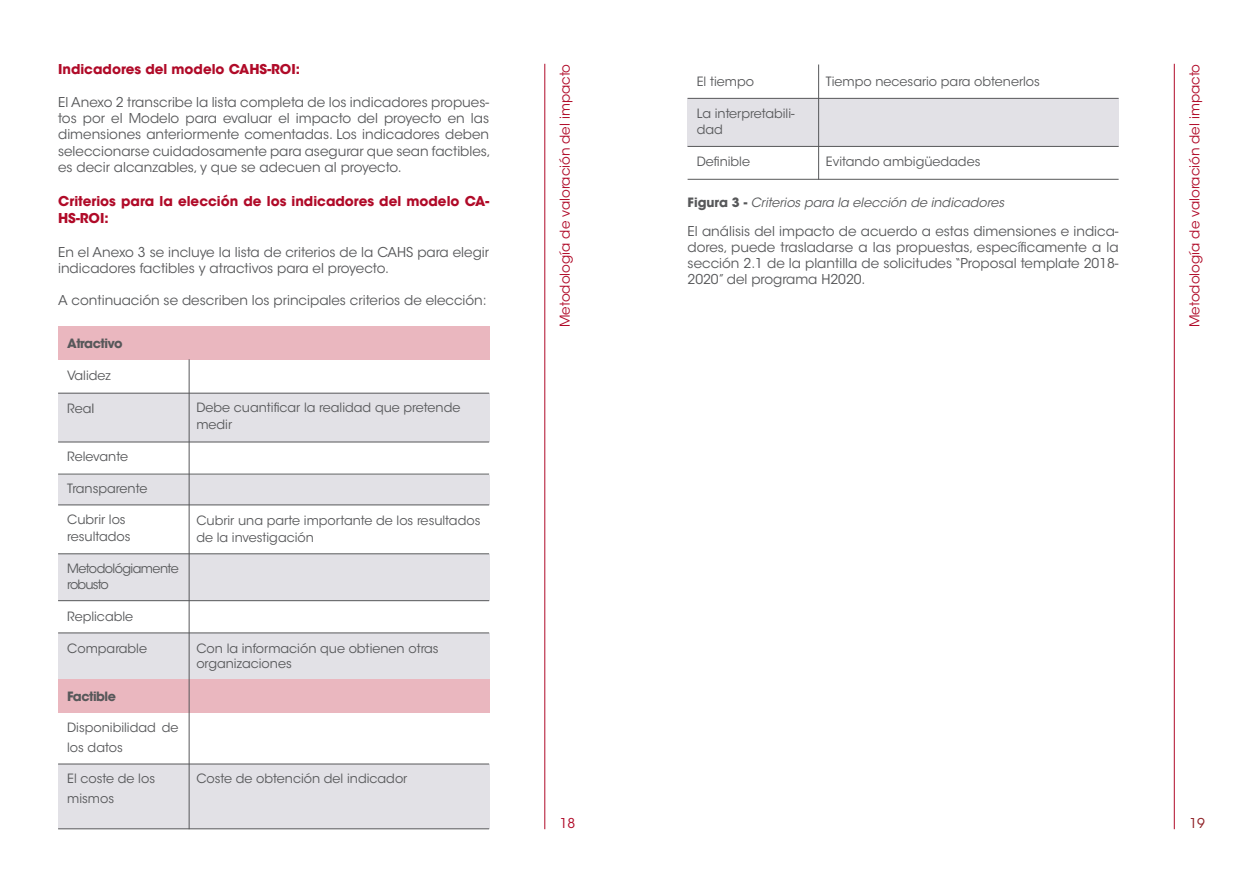
<style>
.page{position:relative;width:1259px;height:893px;background:#fff}
.page>*{position:absolute;margin:0;border:0;box-sizing:border-box;transform-origin:0 0}
.t1{font:13.5px/16.2px "ITC Avant Garde Std";color:#57585a;text-align:justify}
.t2{font:700 13.5px/17.2px "ITC Avant Garde Std";color:#b00a28}
.t3{font:13.5px "ITC Avant Garde Std";color:#b00a28}
.t4{font:13.5px "ITC Avant Garde Std";color:#8e1f24}
.t5{font:12.75px/16.2px "ITC Avant Garde Std";color:#57585a}
.t6{font:italic 12.75px "ITC Avant Garde Std";color:#57585a}
.t7{font:12.75px/16.2px "ITC Avant Garde Std";letter-spacing:-.045em;color:#57585a}
.t8{font:700 12.75px "ITC Avant Garde Std";letter-spacing:-.04em;color:#57585a}
.s1{font-weight:700;font-style:normal}
</style>
<div class="page">
<hr style="left:544px;top:64px;width:1px;height:765px;background:#b00a28">
<hr style="left:1174px;top:64px;width:1px;height:765px;background:#b00a28">
<div style="left:58px;top:554px;width:431px;height:46px;background:#e2e1e6"></div>
<div style="left:58px;top:633px;width:431px;height:46px;background:#e2e1e6"></div>
<div style="left:58px;top:764px;width:431px;height:65px;background:#e2e1e6"></div>
<div style="left:58px;top:394px;width:431px;height:48px;background:#e2e1e6"></div>
<div style="left:58px;top:475px;width:431px;height:29px;background:#e2e1e6"></div>
<div style="left:58px;top:326px;width:431px;height:33px;background:#eab7bf"></div>
<div style="left:58px;top:679px;width:431px;height:33px;background:#eab7bf"></div>
<hr style="left:189px;top:359px;width:1px;height:470px;background:#57585a">
<hr style="left:58px;top:393px;width:431px;height:1px;background:#57585a">
<hr style="left:58px;top:474px;width:431px;height:1px;background:#57585a">
<hr style="left:58px;top:504px;width:431px;height:1px;background:#57585a">
<hr style="left:58px;top:442px;width:431px;height:1px;background:#57585a">
<hr style="left:58px;top:553px;width:431px;height:1px;background:#57585a">
<hr style="left:58px;top:828px;width:431px;height:1px;background:#57585a">
<hr style="left:58px;top:600px;width:431px;height:1px;background:#57585a">
<hr style="left:58px;top:632px;width:431px;height:1px;background:#57585a">
<hr style="left:58px;top:764px;width:431px;height:1px;background:#57585a">
<div style="left:687px;top:99px;width:431px;height:48px;background:#e2e1e6"></div>
<hr style="left:818px;top:65px;width:1px;height:115px;background:#57585a">
<hr style="left:687px;top:98px;width:431px;height:1px;background:#57585a">
<hr style="left:687px;top:179px;width:431px;height:1px;background:#57585a">
<hr style="left:687px;top:146px;width:431px;height:1px;background:#57585a">
<p class="t2" style="left:58px;top:60px;width:243px">Indicadores del modelo CAHS-ROI:</p>
<p class="t1" style="left:58px;top:94px;width:434px">El Anexo 2 transcribe la lista completa de los indicadores propues&shy;tos por el Modelo para evaluar el impacto del proyecto en las dimensiones anteriormente comentadas. Los indicadores deben seleccionarse cuidadosamente para asegurar que sean factibles, es decir alcanzables, y que se adecuen al proyecto.</p>
<p class="t2" style="left:58px;top:193px;width:432px">Criterios para la elección de los indicadores del modelo CA-<br>HS-ROI:</p>
<p class="t1" style="left:58px;top:244px;width:432px">En el Anexo 3 se incluye la lista de criterios de la CAHS para elegir indicadores factibles y atractivos para el proyecto.</p>
<p class="t1" style="left:58px;top:293px;width:430px">A continuación se describen los principales criterios de elección:</p>
<p class="t8" style="left:67px;top:335px;width:57px">Atractivo</p>
<p class="t5" style="left:67px;top:368px;width:45px">Validez</p>
<p class="t5" style="left:67px;top:400px;width:29px">ReaI</p>
<p class="t5" style="left:67px;top:449px;width:62px">Relevante</p>
<p class="t5" style="left:67px;top:481px;width:82px">Transparente</p>
<p class="t5" style="left:67px;top:512px;width:65px">Cubrir los resultados</p>
<p class="t7" style="left:67px;top:560px;width:113px">Metodológiamente robusto</p>
<p class="t5" style="left:67px;top:608px;width:67px">Replicable</p>
<p class="t5" style="left:67px;top:641px;width:81px">Comparable</p>
<p class="t8" style="left:67px;top:688px;width:50px">Factible</p>
<p class="t5" style="left:67px;top:717px;width:113px;line-height:19.8px">Disponibilidad de los datos</p>
<p class="t5" style="left:67px;top:769px;width:89px;line-height:19.8px">El coste de los mismos</p>
<p class="t5" style="left:196px;top:400px;width:265px">Debe cuantificar la realidad que pretende medir</p>
<p class="t5" style="left:196px;top:512px;width:285px;line-height:17.2px">Cubrir una parte importante de los resultados de la investigación</p>
<p class="t5" style="left:196px;top:641px;width:244px;line-height:15px">Con la información que obtienen otras organizaciones</p>
<p class="t5" style="left:196px;top:771px;width:212px">Coste de obtención del indicador</p>
<p class="t3" style="left:557px;top:327px;width:265px;rotate:-90deg">Metodología de valoración del impacto</p>
<p class="t3" style="left:1186px;top:327px;width:265px;rotate:-90deg">Metodología de valoración del impacto</p>
<p class="t5" style="left:696px;top:73px;width:59px">El tiempo</p>
<p class="t5" style="left:696px;top:105px;width:99px">La interpretabili&shy;dad</p>
<p class="t5" style="left:696px;top:154px;width:55px">Definible</p>
<p class="t5" style="left:826px;top:73px;width:216px">Tiempo necesario para obtenerlos</p>
<p class="t5" style="left:826px;top:154px;width:156px">Evitando ambigüedades</p>
<p class="t6" style="left:687px;top:194px;width:318px"><span class="s1">Figura 3 -</span> Criterios para la elección de indicadores</p>
<p class="t1" style="left:687px;top:223px;width:432px">El análisis del impacto de acuerdo a estas dimensiones e indica&shy;dores, puede trasladarse a las propuestas, específicamente a la sección 2.1 de la plantilla de solicitudes “Proposal template 2018- 2020” del programa H2020.</p>
<p class="t3" style="left:560px;top:815px;width:17px">18</p>
<p class="t4" style="left:1189px;top:815px;width:17px">19</p>
</div>
